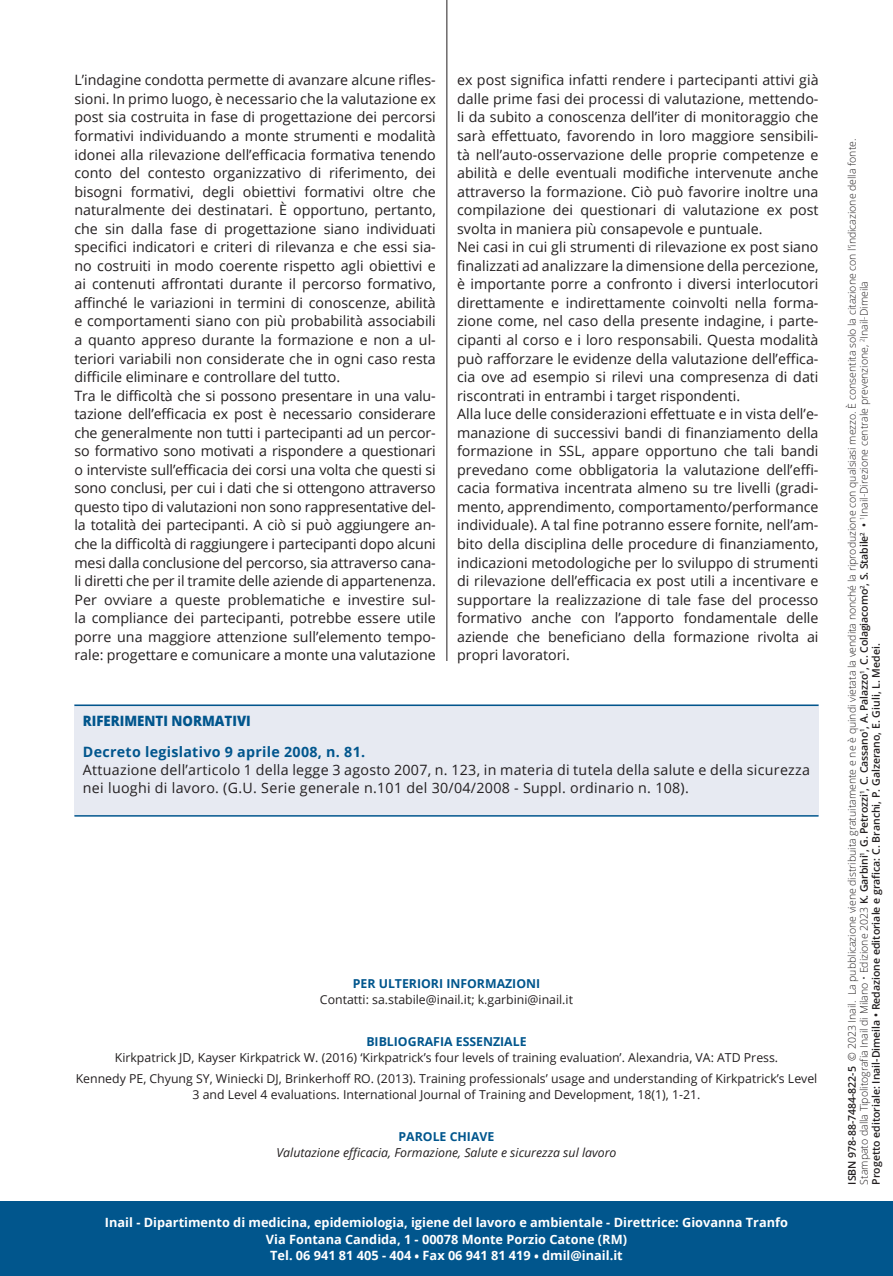
<style>
.page{position:relative;width:893px;height:1276px;background:#fff}
.page>*{position:absolute;margin:0;border:0;box-sizing:border-box;transform-origin:0 0}
.t1{font:14.25px/18.6px "Open Sans";color:#231f20;text-align:justify}
.t2{font:14.25px/18px "Open Sans";letter-spacing:.02em;color:#231f20}
.t3{font:700 14.25px "Open Sans";letter-spacing:.02em;color:#01568d}
.t4{font:800 14.25px "Open Sans";color:#01568d;scale:.93 1}
.t5{font:700 12.75px/16.5px "Open Sans";color:#fff;text-align:center}
.t6{font:12.3px/16.5px "Open Sans";color:#231f20;text-align:center}
.t7{font:700 12.3px "Open Sans";color:#01568d}
.t8{font:italic 12.3px "Open Sans";color:#231f20}
.t9{font:300 10.5px "Open Sans";color:#231f20}
.t10{font:600 10.5px "Open Sans";color:#231f20}
.s1{font-weight:600}
</style>
<div class="page">
<div style="left:0;top:1201px;width:893px;height:75px;background:#01568d"></div>
<hr style="left:446px;top:0;width:1px;height:661px;background:#231f20">
<div style="left:74px;top:704px;width:745px;height:112px;background:#e7eaf2"></div>
<hr style="left:74px;top:704px;width:745px;height:2px;background:#01568d">
<hr style="left:74px;top:815px;width:745px;height:1px;background:#01568d">
<p class="t1" style="left:74px;top:70px;width:363px">L’indagine condotta permette di avanzare alcune rifles&shy;sioni. In primo luogo, è necessario che la valutazione ex post sia costruita in fase di progettazione dei percorsi formativi individuando a monte strumenti e modalità idonei alla rilevazione dell’efficacia formativa tenendo conto del contesto organizzativo di riferimento, dei bisogni formativi, degli obiettivi formativi oltre che naturalmente dei destinatari. È opportuno, pertanto, che sin dalla fase di progettazione siano individuati specifici indicatori e criteri di rilevanza e che essi sia&shy;no costruiti in modo coerente rispetto agli obiettivi e ai contenuti affrontati durante il percorso formativo, affinché le variazioni in termini di conoscenze, abilità e comportamenti siano con più probabilità associabili a quanto appreso durante la formazione e non a ul&shy;teriori variabili non considerate che in ogni caso resta difficile eliminare e controllare del tutto.</p>
<p class="t1" style="left:74px;top:386px;width:363px">Tra le difficoltà che si possono presentare in una valu&shy;tazione dell’efficacia ex post è necessario considerare che generalmente non tutti i partecipanti ad un percor&shy;so formativo sono motivati a rispondere a questionari o interviste sull’efficacia dei corsi una volta che questi si sono conclusi, per cui i dati che si ottengono attraverso questo tipo di valutazioni non sono rappresentative del&shy;la totalità dei partecipanti. A ciò si può aggiungere an&shy;che la difficoltà di raggiungere i partecipanti dopo alcuni mesi dalla conclusione del percorso, sia attraverso cana&shy;li diretti che per il tramite delle aziende di appartenenza.</p>
<p class="t1" style="left:74px;top:590px;width:363px">Per ovviare a queste problematiche e investire sul&shy;la compliance dei partecipanti, potrebbe essere utile porre una maggiore attenzione sull’elemento tempo&shy;rale: progettare e comunicare a monte una valutazione</p>
<p class="t1" style="left:457px;top:70px;width:363px">ex post significa infatti rendere i partecipanti attivi già dalle prime fasi dei processi di valutazione, mettendo&shy;li da subito a conoscenza dell’iter di monitoraggio che sarà effettuato, favorendo in loro maggiore sensibili&shy;tà nell’auto-osservazione delle proprie competenze e abilità e delle eventuali modifiche intervenute anche attraverso la formazione. Ciò può favorire inoltre una compilazione dei questionari di valutazione ex post svolta in maniera più consapevole e puntuale.</p>
<p class="t1" style="left:457px;top:237px;width:363px">Nei casi in cui gli strumenti di rilevazione ex post siano finalizzati ad analizzare la dimensione della percezione, è importante porre a confronto i diversi interlocutori direttamente e indirettamente coinvolti nella forma&shy;zione come, nel caso della presente indagine, i parte&shy;cipanti al corso e i loro responsabili. Questa modalità può rafforzare le evidenze della valutazione dell’effica&shy;cia ove ad esempio si rilevi una compresenza di dati riscontrati in entrambi i target rispondenti.</p>
<p class="t1" style="left:457px;top:404px;width:363px">Alla luce delle considerazioni effettuate e in vista dell’e&shy;manazione di successivi bandi di finanziamento della formazione in SSL, appare opportuno che tali bandi prevedano come obbligatoria la valutazione dell’effi&shy;cacia formativa incentrata almeno su tre livelli (gradi&shy;mento, apprendimento, comportamento/performance individuale). A tal fine potranno essere fornite, nell’am&shy;bito della disciplina delle procedure di finanziamento, indicazioni metodologiche per lo sviluppo di strumenti di rilevazione dell’efficacia ex post utili a incentivare e supportare la realizzazione di tale fase del processo formativo anche con l’apporto fondamentale delle aziende che beneficiano della formazione rivolta ai propri lavoratori.</p>
<p class="t4" style="left:83px;top:710px;width:182px">RIFERIMENTI NORMATIVI</p>
<p class="t3" style="left:83px;top:741px;width:284px">Decreto legislativo 9 aprile 2008, n. 81.</p>
<p class="t2" style="left:83px;top:760px;width:729px">Attuazione dell’articolo 1 della legge 3 agosto 2007, n. 123, in materia di tutela della salute e della sicurezza nei luoghi di lavoro. (G.U. Serie generale n.101 del 30/04/2008 - Suppl. ordinario n. 108).</p>
<p class="t7" style="left:353px;top:974px;width:189px">PER ULTERIORI INFORMAZIONI</p>
<p class="t6" style="left:320px;top:991px;width:255px">Contatti: sa.stabile@inail.it; k.garbini@inail.it</p>
<p class="t7" style="left:366px;top:1032px;width:162px">BIBLIOGRAFIA ESSENZIALE</p>
<p class="t6" style="left:115px;top:1049px;width:665px">Kirkpatrick JD, Kayser Kirkpatrick W. (2016) ‘Kirkpatrick’s four levels of training evaluation’. Alexandria, VA: ATD Press.</p>
<p class="t6" style="left:76px;top:1070px;width:743px">Kennedy PE, Chyung SY, Winiecki DJ, Brinkerhoff RO. (2013). Training professionals’ usage and understanding of Kirkpatrick’s Level<br>3 and Level 4 evaluations. International Journal of Training and Development, 18(1), 1-21.</p>
<p class="t7" style="left:399px;top:1127px;width:97px">PAROLE CHIAVE</p>
<p class="t8" style="left:277px;top:1144px;width:341px">Valutazione efficacia, Formazione, Salute e sicurezza sul lavoro</p>
<p class="t5" style="left:105px;top:1214px;width:684px">Inail - Dipartimento di medicina, epidemiologia, igiene del lavoro e ambientale - Direttrice: Giovanna Tranfo<br>Via Fontana Candida, 1 - 00078 Monte Porzio Catone (RM)<br>Tel. 06 941 81 405 - 404 • Fax 06 941 81 419 • dmil@inail.it</p>
<p class="t9" style="left:845px;top:1184px;width:1047px;rotate:-90deg"><span class="s1">ISBN 978-88-7484-822-5</span> © 2023 Inail. La pubblicazione viene distribuita gratuitamente e ne è quindi vietata la vendita nonché la riproduzione con qualsiasi mezzo. È consentita solo la citazione con l’indicazione della fonte.</p>
<p class="t9" style="left:857px;top:1184px;width:905px;rotate:-90deg">Stampato dalla Tipolitografia Inail di Milano • Edizione 2023 <span class="s1">K. Garbini</span><sup>1</sup><span class="s1">, G. Petrozzi</span><sup>1</sup><span class="s1">, C. Cassano</span><sup>1</sup><span class="s1">, A. Palazzo</span><sup>1</sup><span class="s1">, C. Colagiacomo</span><sup>2</sup><span class="s1">, S. Stabile</span><sup>2</sup> <span class="s1">•</span> <sup>1</sup>Inail-Direzione centrale prevenzione, <sup>2</sup>Inail-Dimeila</p>
<p class="t10" style="left:869px;top:1184px;width:542px;rotate:-90deg">Progetto editoriale: Inail-Dimeila • Redazione editoriale e grafica: C. Branchi, P. Galzerano, E. Giuli, L. Medei.</p>
</div>
